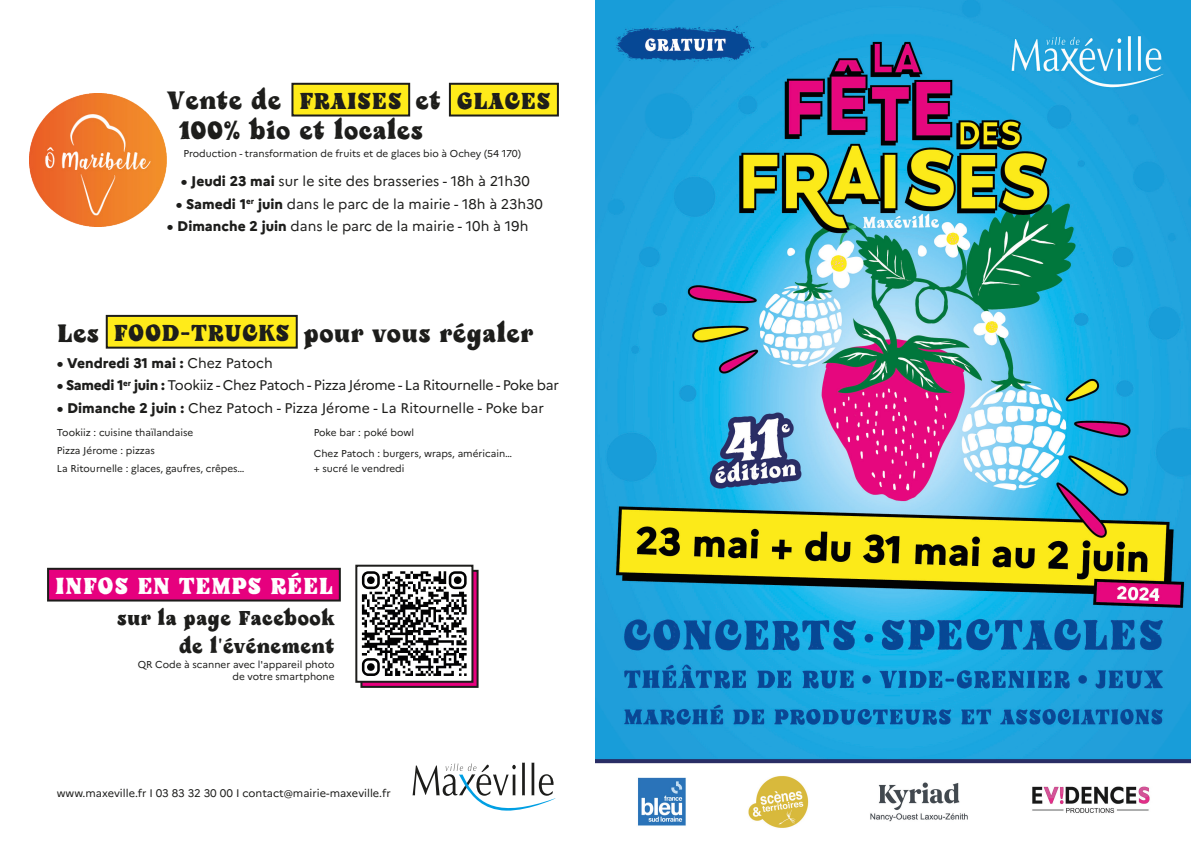
<style>
.page{position:relative;width:1191px;height:842px;background:#fff}
.page>*{position:absolute;margin:0;border:0;box-sizing:border-box;transform-origin:0 0}
.Texte_courant{font:25px "Windsore Serif";color:#1d1d1b}
.Texte_courant-2{font:23px "Windsore Serif";color:#1d1d1b}
.Texte_courant-3{font:23px "Windsore Serif";color:#fff}
.Texte_courant-4{font:20px "Windsore Serif";color:#1d1d1b}
.Texte_courant-5{font:14px "Marianne";color:#1d1d1b}
.Texte_courant-6{font:14px "Marianne";letter-spacing:-.02em;color:#1d1d1b}
.Texte_courant-7{font:800 14px "Marianne";color:#1d1d1b}
.Texte_courant-8{font:11px "Marianne";color:#1d1d1b}
.Texte_courant-9{font:10px/15.1px "Marianne";color:#1d1d1b}
.s1{font-weight:800}
.s2{font-weight:400}
</style>
<div class="page">
<img style="left:595px;top:0;width:596px;height:828px">
<img style="left:29px;top:93px;width:138px;height:134px">
<svg style="left:363px;top:573px;width:112px;height:112px"></svg>
<div style="left:360px;top:570px;width:118px;height:118px;border:2px solid #1d1d1b"></div>
<svg style="left:360px;top:570px;width:110px;height:110px"></svg>
<svg style="left:362px;top:571px;width:104px;height:18px"></svg>
<div style="left:355px;top:565px;width:118px;height:118px;border:2px solid #1d1d1b"></div>
<svg style="left:412px;top:763px;width:144px;height:48px"></svg>
<div style="left:292px;top:84px;width:117px;height:32px;background:#ffeb1a"></div>
<div style="left:291px;top:83px;width:119px;height:34px;border:2px solid #1d1d1b"></div>
<div style="left:107px;top:316px;width:190px;height:32px;background:#ffeb1a"></div>
<div style="left:106px;top:315px;width:192px;height:34px;border:2px solid #1d1d1b"></div>
<div style="left:450px;top:84px;width:108px;height:32px;background:#ffeb1a"></div>
<div style="left:449px;top:83px;width:110px;height:34px;border:2px solid #1d1d1b"></div>
<div style="left:48px;top:569px;width:292px;height:31px;background:#e6007e"></div>
<div style="left:47px;top:568px;width:294px;height:33px;border:2px solid #1d1d1b"></div>
<p class="Texte_courant" style="left:167px;top:83px;width:116px">Vente de</p>
<p class="Texte_courant" style="left:415px;top:83px;width:27px">et</p>
<p class="Texte_courant" style="left:179px;top:113px;width:245px">100% bio et locales</p>
<p class="Texte_courant-9" style="left:183px;top:145px;width:339px">Production - transformation de fruits et de glaces bio à Ochey (54 170)</p>
<p class="Texte_courant-5" style="left:181px;top:170px;width:350px"><span class="s1">• Jeudi 23 mai</span> sur le site des brasseries - 18h à 21h30</p>
<p class="Texte_courant-5" style="left:176px;top:193px;width:369px"><span class="s1">• Samedi 1</span><sup>er</sup> <span class="s1">juin</span> dans le parc de la mairie - 18h à 23h30</p>
<p class="Texte_courant-5" style="left:167px;top:215px;width:363px"><span class="s1">• Dimanche 2 juin</span> dans le parc de la mairie - 10h à 19h</p>
<p class="Texte_courant-2" style="left:456px;top:85px;width:96px">GLACES</p>
<p class="Texte_courant-2" style="left:299px;top:85px;width:105px">FRAISES</p>
<p class="Texte_courant" style="left:57px;top:316px;width:44px">Les</p>
<p class="Texte_courant" style="left:303px;top:316px;width:231px">pour vous régaler</p>
<p class="Texte_courant-2" style="left:113px;top:317px;width:178px">FOOD-TRUCKS</p>
<p class="Texte_courant-7" style="left:57px;top:352px;width:217px">• Vendredi 31 mai : <span class="s2">Chez Patoch</span></p>
<p class="Texte_courant-6" style="left:57px;top:375px;width:504px"><span class="s1">• Samedi 1</span><sup>er</sup> <span class="s1">juin :</span> Tookiiz - Chez Patoch - Pizza Jérome - La Ritournelle - Poke bar</p>
<p class="Texte_courant-5" style="left:57px;top:397px;width:489px"><span class="s1">• Dimanche 2 juin :</span> Chez Patoch - Pizza Jérome - La Ritournelle - Poke bar</p>
<p class="Texte_courant-9" style="left:57px;top:424px;width:138px">Tookiiz : cuisine thaïlandaise</p>
<p class="Texte_courant-9" style="left:57px;top:442px;width:100px">Pizza Jérome : pizzas</p>
<p class="Texte_courant-9" style="left:57px;top:460px;width:189px">La Ritournelle : glaces, gaufres, crêpes…</p>
<p class="Texte_courant-9" style="left:314px;top:424px;width:102px">Poke bar : poké bowl</p>
<p class="Texte_courant-9" style="left:314px;top:445px;width:200px">Chez Patoch : burgers, wraps, américain… + sucré le vendredi</p>
<p class="Texte_courant-3" style="left:55px;top:570px;width:280px">INFOS EN TEMPS RÉEL</p>
<p class="Texte_courant-4" style="left:117px;top:604px;width:219px">sur la page Facebook</p>
<p class="Texte_courant-4" style="left:179px;top:632px;width:157px">de l'événement</p>
<p class="Texte_courant-9" style="left:138px;top:657px;width:198px;line-height:12px;text-align:right">QR Code à scanner avec l'appareil photo de votre smartphone</p>
<p class="Texte_courant-8" style="left:57px;top:784px;width:335px">www.maxeville.fr I 03 83 32 30 00 I contact@mairie-maxeville.fr</p>
</div>
